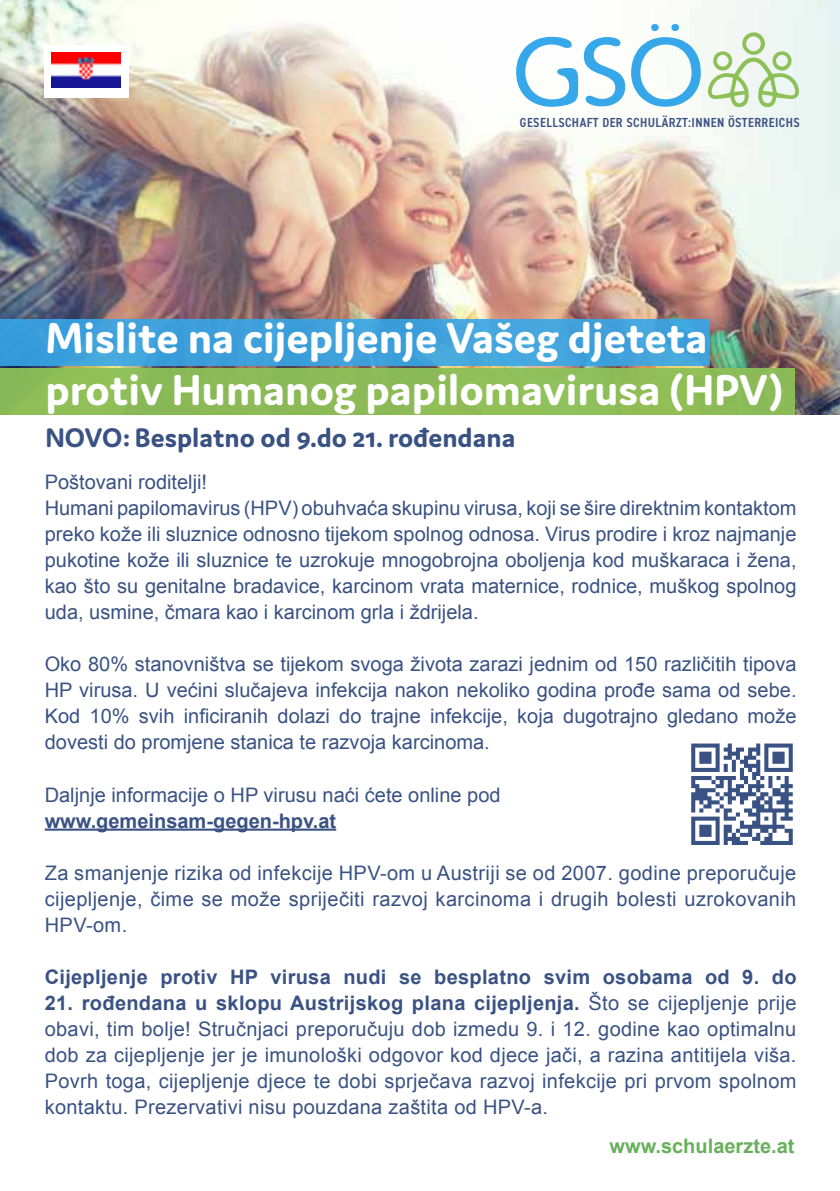
<style>
.page{position:relative;width:840px;height:1191px;background:#fff}
.page>*{position:absolute;margin:0;border:0;box-sizing:border-box;transform-origin:0 0}
.t1{font:92.4px "Distro";color:#36a7e9}
.t2{font:700 46px/52px "Domus";color:#fff}
.t3{font:700 28.6px "Domus";color:#3a5283}
.t4{font:20px/26px "Arial";color:#3a5283;text-align:justify}
.t5{font:700 20px "Arial";letter-spacing:.015em;color:#3a5283}
.t6{font:700 20px "Arial";color:#67b05b}
.t7{font:600 condensed 13.2px "DIN2014";letter-spacing:.035em;color:#3a5283}
.s1{font-weight:700}
</style>
<div class="page">
<img style="left:0;top:0;width:839px;height:414px">
<div style="left:0;top:319px;width:709px;height:46px;background:#3fa1db"></div>
<div style="left:0;top:368px;width:794px;height:47px;background:#8dc057"></div>
<svg style="left:707px;top:32px;width:92px;height:76px"></svg>
<div style="left:44px;top:45px;width:84px;height:52px;background:#fff"></div>
<img style="left:52px;top:52px;width:69px;height:35px">
<hr style="left:45px;top:828px;width:291px;height:2px;background:#3a5283">
<svg style="left:691px;top:743px;width:101px;height:102px"></svg>
<h1 class="t1" style="left:514px;top:14px;width:188px">GSÖ</h1>
<p class="t7" style="left:519px;top:114px;width:281px">GESELLSCHAFT DER SCHULÄRZT:INNEN ÖSTERREICHS</p>
<h2 class="t2" style="left:45px;top:311px;width:739px">Mislite na cijepljenje Vašeg djeteta protiv Humanog papilomavirusa (HPV)</h2>
<h3 class="t3" style="left:45px;top:421px;width:471px">NOVO: Besplatno od 9.do 21. rođendana</h3>
<p class="t4" style="left:45px;top:469px;width:753px;text-align:left">Poštovani roditelji!<br>Humani papilomavirus (HPV) obuhvaća skupinu virusa, koji se šire direktnim kontaktom preko kože ili sluznice odnosno tijekom spolnog odnosa. Virus prodire i kroz najmanje pukotine kože ili sluznice te uzrokuje mnogobrojna oboljenja kod muškaraca i žena, kao što su genitalne bradavice, karcinom vrata maternice, rodnice, muškog spolnog uda, usmine, čmara kao i karcinom grla i ždrijela.</p>
<p class="t4" style="left:45px;top:651px;width:753px">Oko 80% stanovništva se tijekom svoga života zarazi jednim od 150 različitih tipova HP virusa. U većini slučajeva infekcija nakon nekoliko godina prođe sama od sebe.<br>Kod 10% svih inficiranih dolazi do trajne infekcije, koja dugotrajno gledano može dovesti do promjene stanica te razvoja karcinoma.</p>
<p class="t4" style="left:45px;top:781px;width:457px">Daljnje informacije o HP virusu naći ćete online pod</p>
<p class="t5" style="left:45px;top:807px;width:293px">www.gemeinsam-gegen-hpv.at</p>
<p class="t4" style="left:45px;top:859px;width:752px">Za smanjenje rizika od infekcije HPV-om u Austriji se od 2007. godine preporučuje cijepljenje, čime se može spriječiti razvoj karcinoma i drugih bolesti uzrokovanih HPV-om.</p>
<p class="t5" style="left:45px;top:963px;width:753px">Cijepljenje protiv HP virusa nudi se besplatno svim osobama od 9. do</p>
<p class="t4" style="left:45px;top:989px;width:752px"><span class="s1">21. rođendana u sklopu Austrijskog plana cijepljenja.</span> Što se cijepljenje prije obavi, tim bolje! Stručnjaci preporučuju dob izmedu 9. i 12. godine kao optimalnu dob za cijepljenje jer je imunološki odgovor kod djece jači, a razina antitijela viša.<br>Povrh toga, cijepljenje djece te dobi sprječava razvoj infekcije pri prvom spolnom kontaktu. Prezervativi nisu pouzdana zaštita od HPV-a.</p>
<p class="t6" style="left:609px;top:1132px;width:186px">www.schulaerzte.at</p>
</div>
